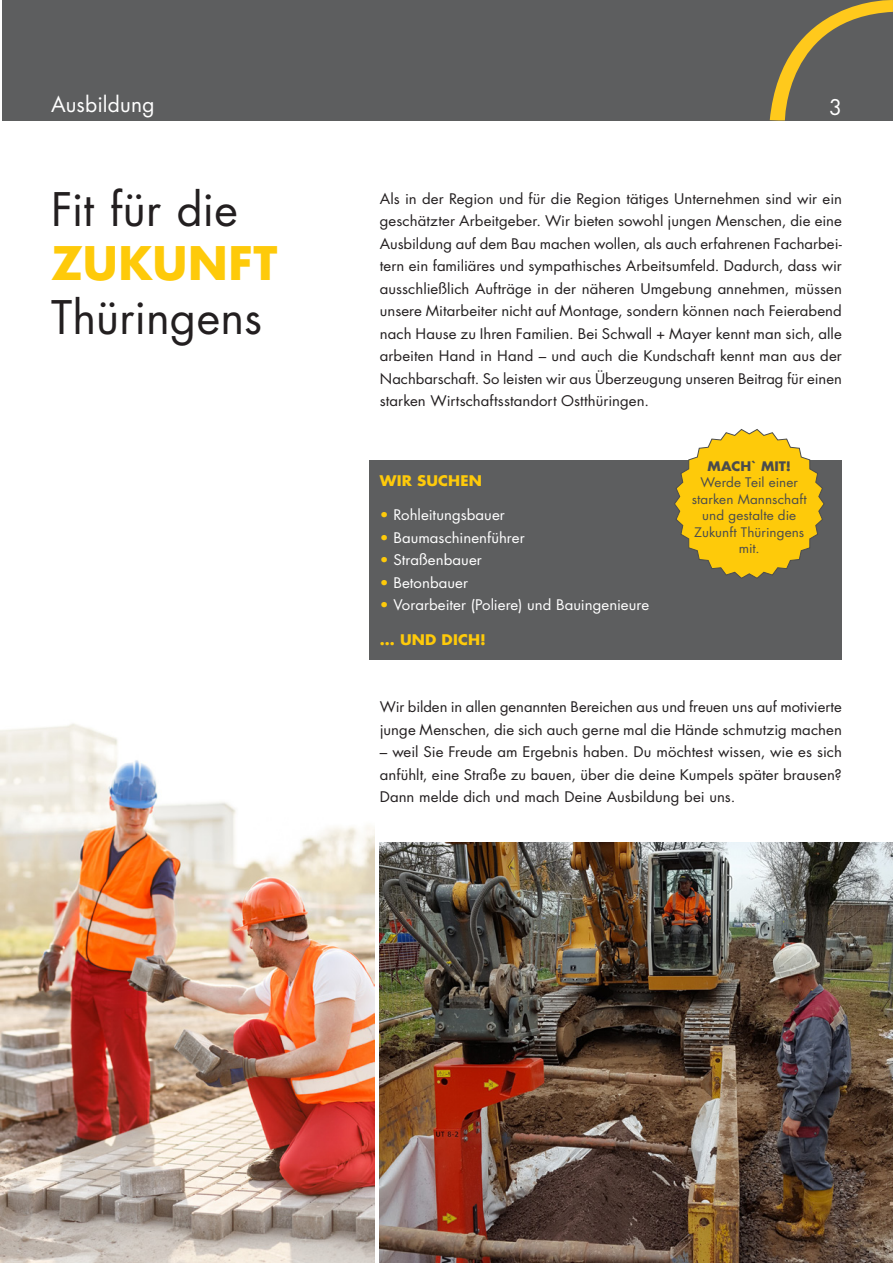
<style>
.page{position:relative;width:893px;height:1263px;background:#fff}
.page>*{position:absolute;margin:0;border:0;box-sizing:border-box;transform-origin:0 0}
.t1{font:45px "Futura Std";color:#231f20}
.t2{font:700 45px "Futura Std";letter-spacing:.015em;color:#feca0a}
.t3{font:21px "Futura Std";letter-spacing:.01em;color:#fff}
.t4{font:14.25px/22.5px "Futura Std";color:#231f20;text-align:justify;scale:1.05 1}
.t5{font:14.25px/22.5px "Futura Std";color:#231f20;scale:1.04 1}
.t6{font:14.25px "Futura Std";letter-spacing:.005em;color:#fff;scale:1.05 1}
.t7{font:700 14.25px "Futura Std";letter-spacing:.01em;color:#feca0a;scale:1.05 1}
.t8{font:12.9px "Futura Std";letter-spacing:.005em;color:#4b4c4d;scale:1.05 1}
.t9{font:700 12.9px "Futura Std";letter-spacing:.015em;color:#4b4c4d;scale:1.05 1}
.s1{color:#feca0a}
</style>
<div class="page">
<div style="left:370px;top:460px;width:472px;height:200px;background:#5d5e5f"></div>
<div style="left:2px;top:0;width:891px;height:120px;background:#5d5e5f"></div>
<img style="left:380px;top:842px;width:513px;height:421px">
<svg style="left:770px;top:0;width:123px;height:121px"></svg>
<img style="left:0;top:723px;width:374px;height:540px">
<svg style="left:674px;top:429px;width:150px;height:150px"></svg>
<p class="t3" style="left:51px;top:91px;width:105px">Ausbildung</p>
<p class="t1" style="left:51px;top:181px;width:188px">Fit für die</p>
<p class="t2" style="left:51px;top:233px;width:228px">ZUKUNFT</p>
<p class="t1" style="left:51px;top:289px;width:212px">Thüringens</p>
<p class="t3" style="left:829px;top:94px;width:14px">3</p>
<p class="t4" style="left:380px;top:187px;width:442px">Als in der Region und für die Region tätiges Unternehmen sind wir ein geschätzter Arbeitgeber. Wir bieten sowohl jungen Menschen, die eine Ausbildung auf dem Bau machen wollen, als auch erfahrenen Facharbei&shy;tern ein familiäres und sympathisches Arbeitsumfeld. Dadurch, dass wir ausschließlich Aufträge in der näheren Umgebung annehmen, müssen unsere Mitarbeiter nicht auf Montage, sondern können nach Feierabend nach Hause zu Ihren Familien. Bei Schwall + Mayer kennt man sich, alle arbeiten Hand in Hand – und auch die Kundschaft kennt man aus der Nachbarschaft. So leisten wir aus Überzeugung unseren Beitrag für einen starken Wirtschaftsstandort Ostthüringen.</p>
<p class="t7" style="left:380px;top:471px;width:99px">WIR SUCHEN</p>
<p class="t6" style="left:380px;top:506px;width:121px"><span class="s1">•</span> Rohleitungsbauer</p>
<p class="t6" style="left:380px;top:528px;width:139px"><span class="s1">•</span> Baumaschinenführer</p>
<p class="t6" style="left:380px;top:551px;width:99px"><span class="s1">•</span> Straßenbauer</p>
<p class="t6" style="left:380px;top:573px;width:86px"><span class="s1">•</span> Betonbauer</p>
<p class="t6" style="left:380px;top:596px;width:258px"><span class="s1">•</span> Vorarbeiter (Poliere) und Bauingenieure</p>
<p class="t7" style="left:380px;top:630px;width:102px">… UND DICH!</p>
<p class="t9" style="left:707px;top:457px;width:81px">MACH` MIT!</p>
<p class="t8" style="left:700px;top:474px;width:95px">Werde Teil einer</p>
<p class="t8" style="left:692px;top:491px;width:111px">starken Mannschaft</p>
<p class="t8" style="left:702px;top:507px;width:91px">und gestalte die</p>
<p class="t8" style="left:694px;top:524px;width:106px">Zukunft Thüringens</p>
<p class="t8" style="left:739px;top:540px;width:21px">mit.</p>
<p class="t5" style="left:380px;top:696px;width:446px">Wir bilden in allen genannten Bereichen aus und freuen uns auf motivierte junge Menschen, die sich auch gerne mal die Hände schmutzig machen</p>
<p class="t4" style="left:380px;top:741px;width:442px">– weil Sie Freude am Ergebnis haben. Du möchtest wissen, wie es sich anfühlt, eine Straße zu bauen, über die deine Kumpels später brausen?<br>Dann melde dich und mach Deine Ausbildung bei uns.</p>
</div>
